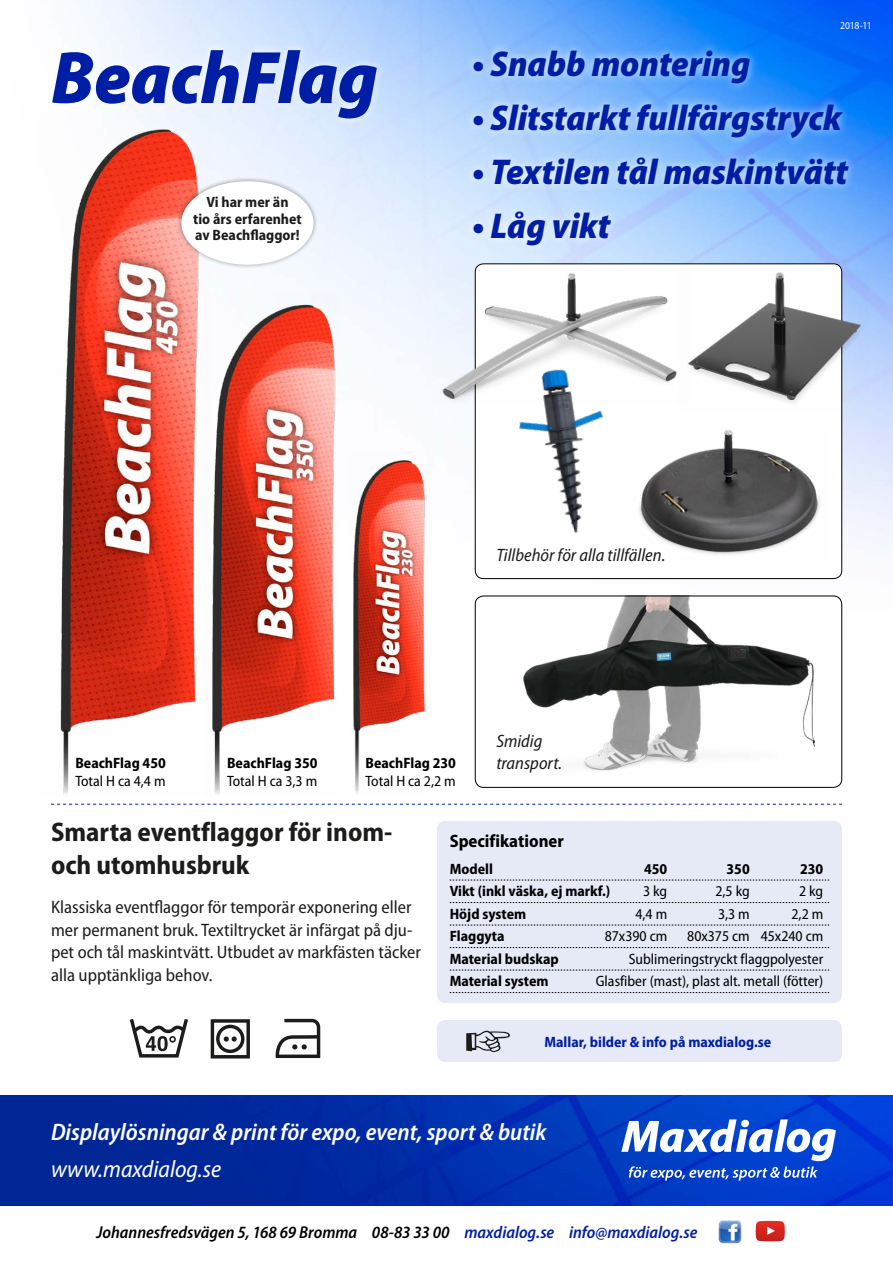
<style>
.page{position:relative;width:893px;height:1263px;background:#fff}
.page>*{position:absolute;margin:0;border:0;box-sizing:border-box;transform-origin:0 0}
.t1{font:italic 900 semi-condensed 75px "Myriad Pro";color:#001ea5}
.t2{font:italic 900 semi-condensed 36px "Myriad Pro";color:#001ea5}
.t3{font:700 semi-condensed 27px/32.4px "Myriad Pro";color:#1c1c1b}
.t4{font:italic 600 semi-condensed 24px "Myriad Pro";color:#fff}
.t5{font:italic semi-condensed 24px "Myriad Pro";color:#fff}
.t6{font:semi-condensed 18px/22.5px "Myriad Pro";color:#1c1c1b}
.t7{font:italic semi-condensed 18px/21.6px "Myriad Pro";color:#1c1c1b}
.t8{font:700 semi-condensed 18px "Myriad Pro";color:#000}
.t9{font:italic 600 semi-condensed 17.25px "Myriad Pro";color:#000}
.t10{font:semi-condensed 15px "Myriad Pro";color:#000}
.t11{font:700 semi-condensed 15px "Myriad Pro";color:#000}
.t12{font:700 semi-condensed 15px/16.5px "Myriad Pro";color:#1c1c1b;text-align:center}
.t13{font:700 semi-condensed 15px "Myriad Pro";color:#001ea5}
.t14{font:semi-condensed 10.5px "Myriad Pro";letter-spacing:-.025em;color:#fff}
.s1{color:#001ea5}
</style>
<div class="page">
<img style="left:88px;top:0;width:805px;height:672px">
<img style="left:0;top:1095px;width:893px;height:110px">
<svg style="left:621px;top:1119px;width:215px;height:61px"></svg>
<img style="left:718px;top:1220px;width:23px;height:23px">
<svg style="left:756px;top:1221px;width:29px;height:20px"></svg>
<svg style="left:51px;top:804px;width:791px;height:1px"></svg>
<div style="left:43px;top:40px;width:343px;height:88px;background:#fff;opacity:.75"></div>
<div style="left:464px;top:41px;width:393px;height:213px;background:#fff;opacity:.75"></div>
<img style="left:43px;top:113px;width:167px;height:682px">
<div style="left:475px;top:264px;width:367px;height:315px;background:#fff;border-radius:8px"></div>
<div style="left:437px;top:821px;width:405px;height:182px;background:#e6e9f6;border-radius:9px"></div>
<svg style="left:450px;top:880px;width:379px;height:1px"></svg>
<svg style="left:450px;top:902px;width:379px;height:1px"></svg>
<svg style="left:450px;top:925px;width:379px;height:1px"></svg>
<svg style="left:450px;top:947px;width:379px;height:1px"></svg>
<svg style="left:450px;top:970px;width:379px;height:1px"></svg>
<svg style="left:450px;top:992px;width:379px;height:1px"></svg>
<div style="left:437px;top:1020px;width:405px;height:42px;background:#e6e9f6;border-radius:9px"></div>
<svg style="left:466px;top:1031px;width:44px;height:21px"></svg>
<img style="left:434px;top:266px;width:243px;height:138px">
<img style="left:639px;top:430px;width:181px;height:125px">
<img style="left:510px;top:362px;width:111px;height:171px">
<img style="left:688px;top:271px;width:180px;height:143px">
<div style="left:177px;top:177px;width:141px;height:92px;background:#000;opacity:.35"></div>
<div style="left:181px;top:181px;width:133px;height:84px;background:#fff;border-radius:50%"></div>
<img style="left:348px;top:453px;width:83px;height:342px">
<img style="left:205px;top:293px;width:133px;height:502px">
<svg style="left:130px;top:1019px;width:58px;height:38px"></svg>
<svg style="left:211px;top:1019px;width:39px;height:39px"></svg>
<svg style="left:276px;top:1019px;width:44px;height:39px"></svg>
<div style="left:475px;top:596px;width:367px;height:191px;background:#fff;border-radius:9px"></div>
<img style="left:523px;top:598px;width:292px;height:173px">
<div style="left:475px;top:596px;width:367px;height:191px;border:1px solid #000;border-radius:9px"></div>
<p class="t14" style="left:840px;top:20px;width:33px">2018-11</p>
<h1 class="t1" style="left:51px;top:36px;width:328px">BeachFlag</h1>
<h2 class="t2" style="left:472px;top:44px;width:280px">• Snabb montering</h2>
<h2 class="t2" style="left:472px;top:98px;width:371px">• Slitstarkt fullfärgstryck</h2>
<h2 class="t2" style="left:472px;top:152px;width:377px">• Textilen tål maskintvätt</h2>
<h2 class="t2" style="left:472px;top:206px;width:140px">• Låg vikt</h2>
<p class="t12" style="left:193px;top:194px;width:110px">Vi har mer än<br>tio års erfarenhet av Beachflaggor!</p>
<p class="t7" style="left:496px;top:545px;width:171px">Tillbehör för alla tillfällen.</p>
<p class="t11" style="left:75px;top:755px;width:92px">BeachFlag 450</p>
<p class="t10" style="left:75px;top:773px;width:92px">Total H ca 4,4 m</p>
<p class="t11" style="left:227px;top:755px;width:92px">BeachFlag 350</p>
<p class="t10" style="left:227px;top:773px;width:92px">Total H ca 3,3 m</p>
<p class="t11" style="left:365px;top:755px;width:92px">BeachFlag 230</p>
<p class="t10" style="left:365px;top:773px;width:92px">Total H ca 2,2 m</p>
<p class="t7" style="left:496px;top:731px;width:67px">Smidig transport.</p>
<h3 class="t3" style="left:51px;top:816px;width:343px">Smarta eventflaggor för inom&shy;och utomhusbruk</h3>
<p class="t6" style="left:51px;top:896px;width:371px">Klassiska eventflaggor för temporär exponering eller mer permanent bruk. Textiltrycket är infärgat på dju&shy;pet och tål maskintvätt. Utbudet av markfästen täcker alla upptänkliga behov.</p>
<p class="t8" style="left:450px;top:831px;width:116px">Specifikationer</p>
<p class="t11" style="left:450px;top:860px;width:45px">Modell</p>
<p class="t11" style="left:644px;top:860px;width:25px">450</p>
<p class="t11" style="left:726px;top:860px;width:25px">350</p>
<p class="t11" style="left:800px;top:860px;width:25px">230</p>
<p class="t11" style="left:450px;top:883px;width:162px">Vikt (inkl väska, ej markf.)</p>
<p class="t10" style="left:643px;top:883px;width:26px">3 kg</p>
<p class="t10" style="left:715px;top:883px;width:36px">2,5 kg</p>
<p class="t10" style="left:799px;top:883px;width:26px">2 kg</p>
<p class="t11" style="left:450px;top:905px;width:78px">Höjd system</p>
<p class="t10" style="left:635px;top:906px;width:33px">4,4 m</p>
<p class="t10" style="left:718px;top:906px;width:33px">3,3 m</p>
<p class="t10" style="left:791px;top:906px;width:33px">2,2 m</p>
<p class="t11" style="left:450px;top:928px;width:56px">Flaggyta</p>
<p class="t10" style="left:605px;top:928px;width:64px">87x390 cm</p>
<p class="t10" style="left:687px;top:928px;width:138px">80x375 cm 45x240 cm</p>
<p class="t11" style="left:450px;top:950px;width:111px">Material budskap</p>
<p class="t10" style="left:629px;top:951px;width:196px">Sublimeringstryckt flaggpolyester</p>
<p class="t11" style="left:450px;top:973px;width:100px">Material system</p>
<p class="t10" style="left:596px;top:973px;width:229px">Glasfiber (mast), plast alt. metall (fötter)</p>
<p class="t13" style="left:544px;top:1033px;width:228px">Mallar, bilder &amp; info på maxdialog.se</p>
<h3 class="t4" style="left:51px;top:1118px;width:497px">Displaylösningar &amp; print för expo, event, sport &amp; butik</h3>
<h3 class="t5" style="left:51px;top:1156px;width:172px">www.maxdialog.se</h3>
<p class="t9" style="left:97px;top:1222px;width:602px">Johannesfredsvägen 5, 168 69 Bromma 08-83 33 00 <span class="s1">maxdialog.se info@maxdialog.se</span></p>
</div>
